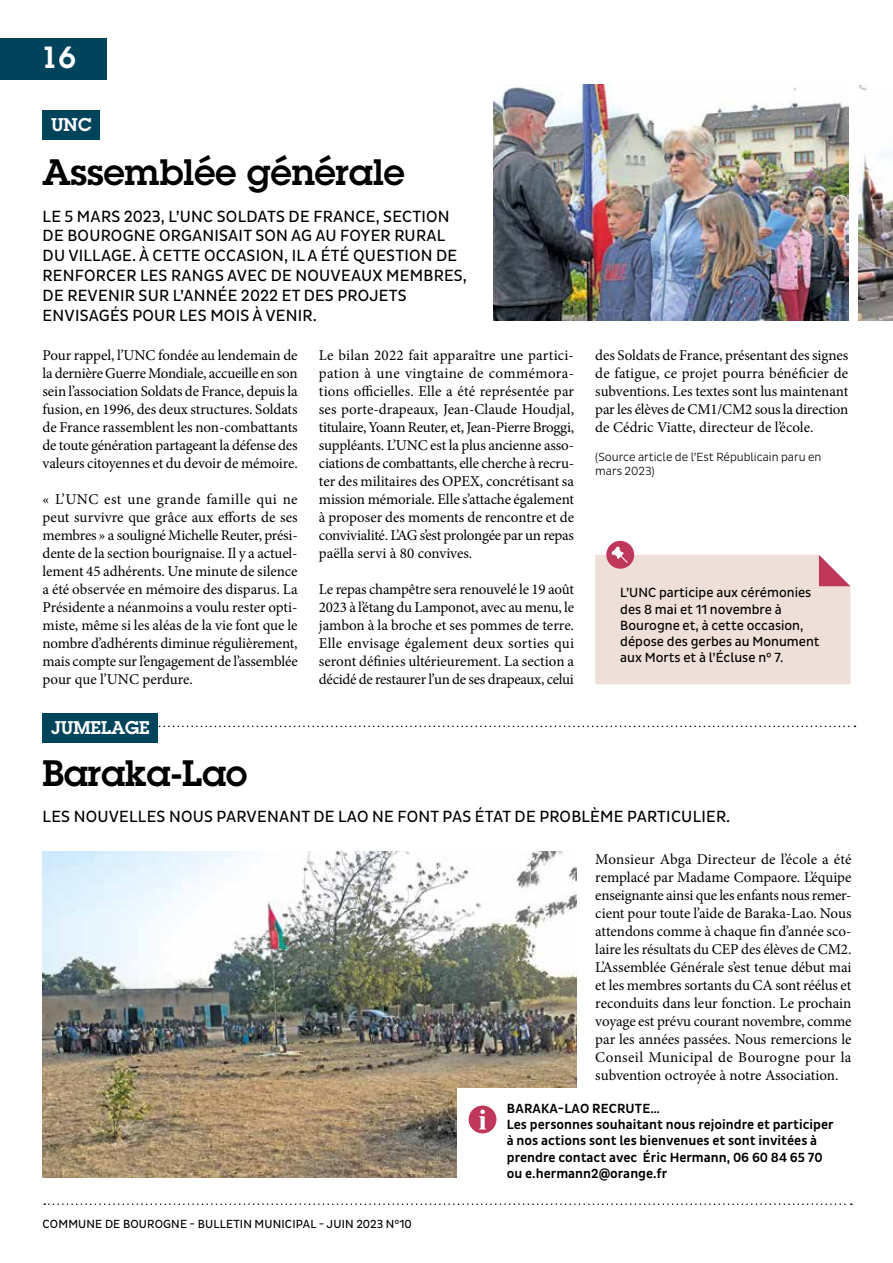
<style>
.page{position:relative;width:893px;height:1263px;background:#fff}
.page>*{position:absolute;margin:0;border:0;box-sizing:border-box;transform-origin:0 0}
.t1{font:600 36px "Lubalin Graph Std";color:#000}
.t2{font:600 30px "Lubalin Graph Std";color:#fff}
.t3{font:600 18px "Lubalin Graph Std";color:#fff}
.t4{font:16.5px/19.8px "Pluto Sans Cond";letter-spacing:.015em;color:#000}
.t5{font:15px/18px "Minion Pro";letter-spacing:-.01em;color:#000;text-align:justify}
.t6{font:500 13.5px/16.2px "Pluto Sans Cond";color:#000}
.t7{font:13.5px/16.2px "Pluto Sans Cond";color:#000}
.t8{font:12px "Pluto Sans Cond";letter-spacing:.015em;color:#000}
.t9{font:300 12px/14.4px "Pluto Sans Cond";color:#000}
</style>
<div class="page">
<svg style="left:158px;top:726px;width:697px;height:1px"></svg>
<img style="left:859px;top:85px;width:34px;height:236px">
<img style="left:493px;top:84px;width:355px;height:237px">
<img style="left:43px;top:851px;width:533px;height:327px">
<div style="left:43px;top:110px;width:57px;height:29px;background:#00445c"></div>
<div style="left:606px;top:541px;width:28px;height:28px;background:#c0375c;border-radius:50%"></div>
<svg style="left:595px;top:546px;width:255px;height:138px;background:#eeddd7"></svg>
<div style="left:457px;top:1089px;width:193px;height:94px;background:#fff"></div>
<div style="left:469px;top:1105px;width:27px;height:28px;background:#c0375c;border-radius:50%"></div>
<svg style="left:479px;top:1109px;width:7px;height:20px"></svg>
<div style="left:43px;top:713px;width:115px;height:29px;background:#00445c"></div>
<svg style="left:44px;top:1203px;width:808px;height:2px"></svg>
<div style="left:0;top:38px;width:106px;height:42px;background:#00445c"></div>
<h2 class="t2" style="left:41px;top:37px;width:36px">16</h2>
<p class="t3" style="left:51px;top:113px;width:42px">UNC</p>
<h1 class="t1" style="left:43px;top:148px;width:364px">Assemblée générale</h1>
<p class="t4" style="left:43px;top:206px;width:426px">LE 5 MARS 2023, L’UNC SOLDATS DE FRANCE, SECTION DE BOUROGNE ORGANISAIT SON AG AU FOYER RURAL DU VILLAGE. À CETTE OCCASION, IL A ÉTÉ QUESTION DE RENFORCER LES RANGS AVEC DE NOUVEAUX MEMBRES, DE REVENIR SUR L’ANNÉE 2022 ET DES PROJETS ENVISAGÉS POUR LES MOIS À VENIR.</p>
<p class="t5" style="left:43px;top:346px;width:257px">Pour rappel, l’UNC fondée au lendemain de la dernière Guerre Mondiale, accueille en son sein l’association Soldats de France, depuis la fusion, en 1996, des deux structures. Soldats de France rassemblent les non-combattants de toute génération partageant la défense des valeurs citoyennes et du devoir de mémoire.</p>
<p class="t5" style="left:43px;top:490px;width:257px">« L’UNC est une grande famille qui ne peut survivre que grâce aux efforts de ses membres » a souligné Michelle Reuter, prési&shy;dente de la section bourignaise. Il y a actuel&shy;lement 45 adhérents. Une minute de silence a été observée en mémoire des disparus. La Présidente a néanmoins a voulu rester opti&shy;miste, même si les aléas de la vie font que le nombre d’adhérents diminue régulièrement, mais compte sur l’engagement de l’assemblée pour que l’UNC perdure.</p>
<p class="t5" style="left:319px;top:346px;width:257px">Le bilan 2022 fait apparaître une partici&shy;pation à une vingtaine de commémora&shy;tions officielles. Elle a été représentée par ses porte-drapeaux, Jean-Claude Houdjal, titulaire, Yoann Reuter, et, Jean-Pierre Broggi, suppléants. L’UNC est la plus ancienne asso&shy;ciations de combattants, elle cherche à recru&shy;ter des militaires des OPEX, concrétisant sa mission mémoriale. Elle s’attache également à proposer des moments de rencontre et de convivialité. L’AG s’est prolongée par un repas paëlla servi à 80 convives.</p>
<p class="t5" style="left:319px;top:580px;width:257px">Le repas champêtre sera renouvelé le 19 août 2023 à l’étang du Lamponot, avec au menu, le jambon à la broche et ses pommes de terre.<br>Elle envisage également deux sorties qui seront définies ultérieurement. La section a décidé de restaurer l’un de ses drapeaux, celui</p>
<p class="t3" style="left:51px;top:716px;width:100px">JUMELAGE</p>
<h1 class="t1" style="left:43px;top:749px;width:206px">Baraka-Lao</h1>
<p class="t5" style="left:595px;top:346px;width:254px">des Soldats de France, présentant des signes de fatigue, ce projet pourra bénéficier de subventions. Les textes sont lus maintenant par les élèves de CM1/CM2 sous la direction de Cédric Viatte, directeur de l’école.</p>
<p class="t9" style="left:595px;top:450px;width:228px">(Source article de l’Est Républicain paru en mars 2023)</p>
<p class="t7" style="left:620px;top:585px;width:201px">L’UNC participe aux cérémonies des 8 mai et 11 novembre à<br>Bourogne et, à cette occasion, dépose des gerbes au Monument aux Morts et à l’Écluse n° 7.</p>
<p class="t4" style="left:43px;top:807px;width:689px">LES NOUVELLES NOUS PARVENANT DE LAO NE FONT PAS ÉTAT DE PROBLÈME PARTICULIER.</p>
<p class="t5" style="left:595px;top:850px;width:258px">Monsieur Abga Directeur de l’école a été remplacé par Madame Compaore. L’équipe enseignante ainsi que les enfants nous remer&shy;cient pour toute l’aide de Baraka-Lao. Nous attendons comme à chaque fin d’année sco&shy;laire les résultats du CEP des élèves de CM2.<br>L’Assemblée Générale s’est tenue début mai et les membres sortants du CA sont réélus et reconduits dans leur fonction. Le prochain voyage est prévu courant novembre, comme par les années passées. Nous remercions le Conseil Municipal de Bourogne pour la subvention octroyée à notre Association.</p>
<p class="t8" style="left:43px;top:1217px;width:371px">COMMUNE DE BOUROGNE - BULLETIN MUNICIPAL - JUIN 2023 N°10</p>
<p class="t6" style="left:507px;top:1101px;width:328px">BARAKA-LAO RECRUTE…<br>Les personnes souhaitant nous rejoindre et participer à nos actions sont les bienvenues et sont invitées à prendre contact avec Éric Hermann, 06 60 84 65 70 ou e.hermann2@orange.fr</p>
</div>
